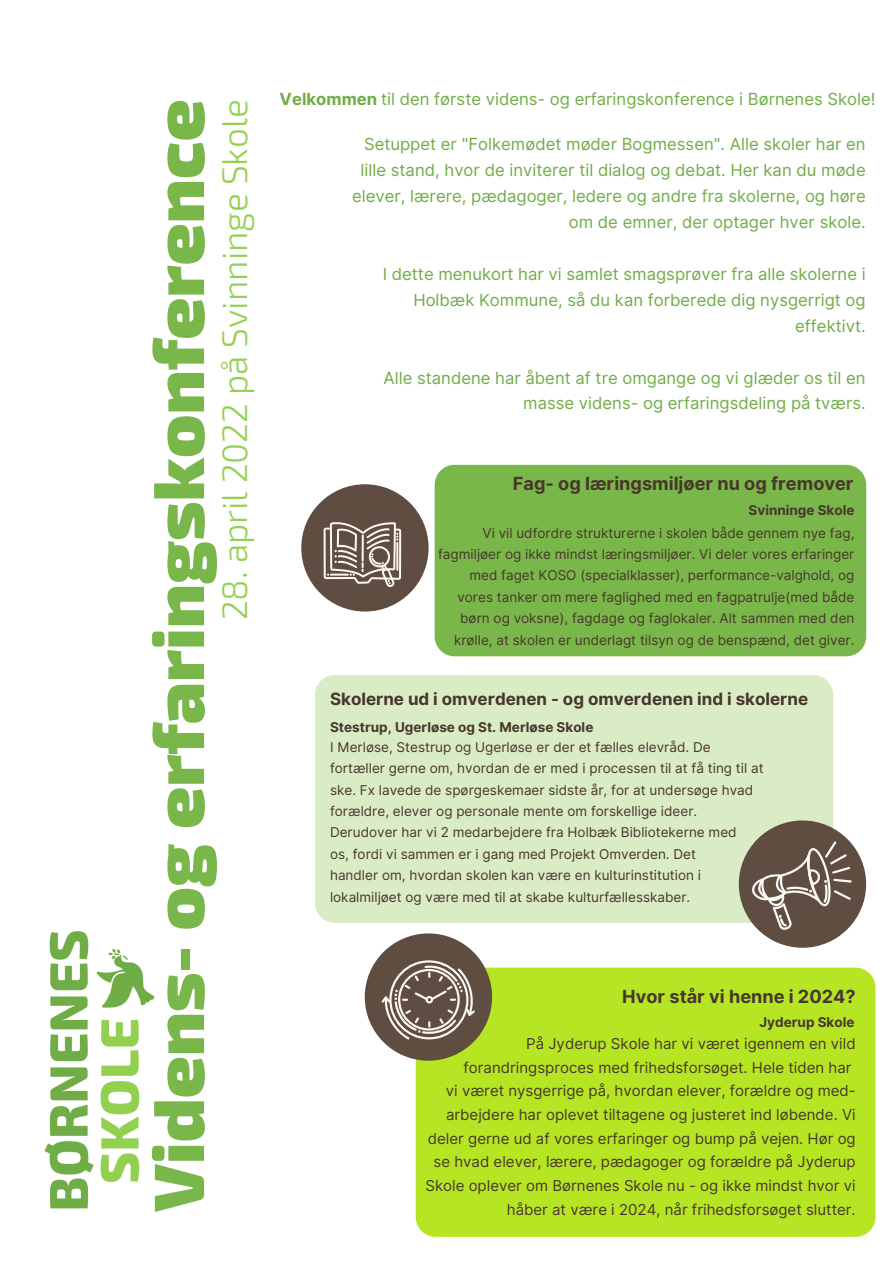
<style>
.page{position:relative;width:894px;height:1264px;background:#fff}
.page>*{position:absolute;margin:0;border:0;box-sizing:border-box;transform-origin:0 0}
.t1{font:900 71.25px "Exo 2";color:#7ab74a}
.t2{font:300 35.25px "Exo 2";color:#93d152}
.t3{font:700 18.15px "Inter";color:#48362c}
.t4{font:700 16.95px "Inter";color:#48362c}
.t5{font:16.65px/26px "Inter";color:#70ad47;text-align:right}
.t6{font:15px/23.7px "Inter";color:#48362c;text-align:right}
.t7{font:13.5px/21.5px "Inter";color:#48362c}
.t8{font:700 13.5px "Inter";color:#48362c}
.s1{font-weight:700}
</style>
<div class="page">
<div style="left:434px;top:465px;width:432px;height:191px;background:#7ab74a;border-radius:20px"></div>
<div style="left:301px;top:484px;width:127px;height:127px;background:#604d42;border-radius:50%"></div>
<svg style="left:323px;top:522px;width:78px;height:65px"></svg>
<img style="left:44px;top:931px;width:111px;height:278px">
<div style="left:315px;top:675px;width:518px;height:247px;background:#daecc6;border-radius:20px"></div>
<div style="left:738px;top:820px;width:127px;height:127px;background:#604d42;border-radius:50%"></div>
<svg style="left:751px;top:841px;width:100px;height:88px"></svg>
<div style="left:415px;top:967px;width:460px;height:269px;background:#b6e623;border-radius:20px"></div>
<div style="left:364px;top:933px;width:128px;height:127px;background:#604d42;border-radius:50%"></div>
<svg style="left:381px;top:960px;width:93px;height:79px"></svg>
<p class="t1" style="left:131px;top:1211px;width:1113px;rotate:-90deg">Videns- og erfaringskonference</p>
<p class="t2" style="left:212px;top:620px;width:522px;rotate:-90deg">28. april 2022 på Svinninge Skole</p>
<p class="t5" style="left:279px;top:86px;width:597px"><span class="s1">Velkommen</span> til den første videns- og erfaringskonference i Børnenes Skole!</p>
<p class="t5" style="left:352px;top:131px;width:515px">Setuppet er "Folkemødet møder Bogmessen". Alle skoler har en lille stand, hvor de inviterer til dialog og debat. Her kan du møde elever, lærere, pædagoger, ledere og andre fra skolerne, og høre om de emner, der optager hver skole.</p>
<p class="t5" style="left:382px;top:261px;width:484px">I dette menukort har vi samlet smagsprøver fra alle skolerne i<br>Holbæk Kommune, så du kan forberede dig nysgerrigt og effektivt.</p>
<p class="t5" style="left:383px;top:364px;width:483px">Alle standene har åbent af tre omgange og vi glæder os til en masse videns- og erfaringsdeling på tværs.</p>
<p class="t3" style="left:513px;top:472px;width:342px">Fag- og læringsmiljøer nu og fremover</p>
<p class="t7" style="left:438px;top:522px;width:418px;text-align:right">Vi vil udfordre strukturerne i skolen både gennem nye fag, fagmiljøer og ikke mindst læringsmiljøer. Vi deler vores erfaringer med faget KOSO (specialklasser), performance-valghold, og vores tanker om mere faglighed med en fagpatrulje(med både børn og voksne), fagdage og faglokaler. Alt sammen med den krølle, at skolen er underlagt tilsyn og de benspænd, det giver.</p>
<p class="t8" style="left:748px;top:501px;width:107px">Svinninge Skole</p>
<p class="t4" style="left:330px;top:688px;width:479px">Skolerne ud i omverdenen - og omverdenen ind i skolerne</p>
<p class="t7" style="left:330px;top:736px;width:435px">I Merløse, Stestrup og Ugerløse er der et fælles elevråd. De fortæller gerne om, hvordan de er med i processen til at få ting til at ske. Fx lavede de spørgeskemaer sidste år, for at undersøge hvad forældre, elever og personale mente om forskellige ideer.</p>
<p class="t7" style="left:330px;top:821px;width:408px">Derudover har vi 2 medarbejdere fra Holbæk Bibliotekerne med</p>
<p class="t7" style="left:330px;top:843px;width:367px">os, fordi vi sammen er i gang med Projekt Omverden. Det</p>
<p class="t7" style="left:330px;top:864px;width:372px">handler om, hvordan skolen kan være en kulturinstitution i lokalmiljøet og være med til at skabe kulturfællesskaber.</p>
<p class="t8" style="left:330px;top:718px;width:265px">Stestrup, Ugerløse og St. Merløse Skole</p>
<p class="t3" style="left:622px;top:985px;width:235px">Hvor står vi henne i 2024?</p>
<p class="t6" style="left:463px;top:1031px;width:393px">På Jyderup Skole har vi været igennem en vild forandringsproces med frihedsforsøget. Hele tiden har</p>
<p class="t6" style="left:425px;top:1079px;width:432px">vi været nysgerrige på, hvordan elever, forældre og med&shy;arbejdere har oplevet tiltagene og justeret ind løbende. Vi deler gerne ud af vores erfaringer og bump på vejen. Hør og se hvad elever, lærere, pædagoger og forældre på Jyderup Skole oplever om Børnenes Skole nu - og ikke mindst hvor vi håber at være i 2024, når frihedsforsøget slutter.</p>
<p class="t8" style="left:759px;top:1014px;width:96px">Jyderup Skole</p>
</div>
